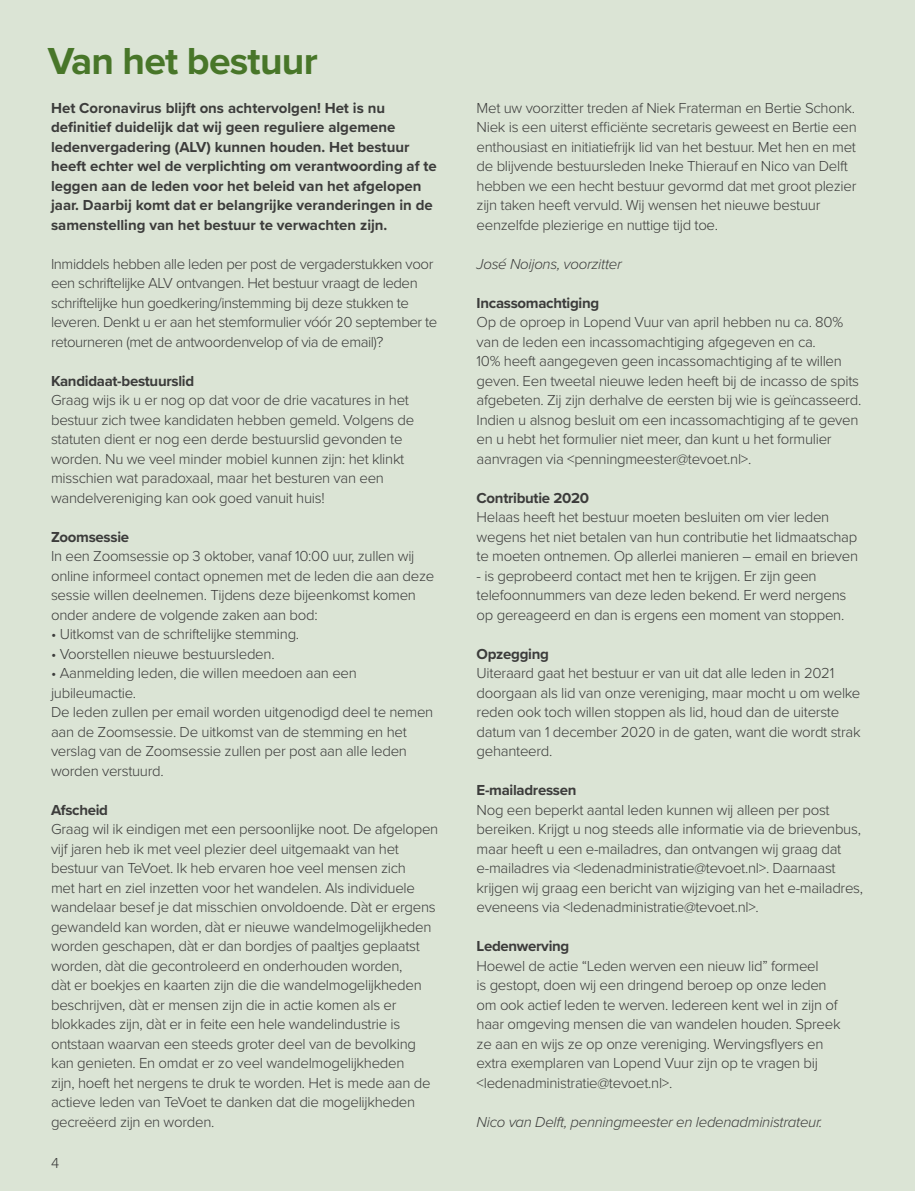
<style>
.page{position:relative;width:915px;height:1191px;background:#fff}
.page>*{position:absolute;margin:0;border:0;box-sizing:border-box;transform-origin:0 0}
.t1{font:700 39px "Proxima Nova";letter-spacing:-.02em;color:#487629}
.t2{font:300 15px/19.5px "Proxima Nova";letter-spacing:-.02em;color:#3c3c3b}
.t3{font:700 15px/19.5px "Proxima Nova";color:#3c3c3b}
.t4{font:700 15px "Proxima Nova";letter-spacing:-.02em;color:#3c3c3b}
.t5{font:italic 300 15px "Proxima Nova";letter-spacing:-.02em;color:#3c3c3b}
</style>
<div class="page">
<div style="left:0;top:0;width:914px;height:1191px;background:#dbe4d5"></div>
<h1 class="t1" style="left:48px;top:32px;width:271px">Van het bestuur</h1>
<p class="t3" style="left:51px;top:97px;width:387px">Het Coronavirus blijft ons achtervolgen! Het is nu definitief duidelijk dat wij geen reguliere algemene ledenvergadering (ALV) kunnen houden. Het bestuur heeft echter wel de verplichting om verantwoording af te leggen aan de leden voor het beleid van het afgelopen jaar. Daarbij komt dat er belangrijke veranderingen in de samenstelling van het bestuur te verwachten zijn.</p>
<p class="t2" style="left:51px;top:253px;width:388px">Inmiddels hebben alle leden per post de vergaderstukken voor een schriftelijke ALV ontvangen. Het bestuur vraagt de leden schriftelijke hun goedkering/instemming bij deze stukken te leveren. Denkt u er aan het stemformulier vóór 20 september te retourneren (met de antwoordenvelop of via de email)?</p>
<p class="t4" style="left:51px;top:369px;width:145px">Kandidaat-bestuurslid</p>
<p class="t2" style="left:51px;top:389px;width:364px">Graag wijs ik u er nog op dat voor de drie vacatures in het bestuur zich twee kandidaten hebben gemeld. Volgens de statuten dient er nog een derde bestuurslid gevonden te worden. Nu we veel minder mobiel kunnen zijn: het klinkt misschien wat paradoxaal, maar het besturen van een wandelvereniging kan ook goed vanuit huis!</p>
<p class="t4" style="left:51px;top:525px;width:80px">Zoomsessie</p>
<p class="t2" style="left:51px;top:545px;width:384px">In een Zoomsessie op 3 oktober, vanaf 10:00 uur, zullen wij online informeel contact opnemen met de leden die aan deze sessie willen deelnemen. Tijdens deze bijeenkomst komen onder andere de volgende zaken aan bod:</p>
<p class="t2" style="left:51px;top:623px;width:249px">• Uitkomst van de schriftelijke stemming.</p>
<p class="t2" style="left:51px;top:643px;width:225px">• Voorstellen nieuwe bestuursleden.</p>
<p class="t2" style="left:51px;top:662px;width:383px">• Aanmelding leden, die willen meedoen aan een jubileumactie.<br>De leden zullen per email worden uitgenodigd deel te nemen aan de Zoomsessie. De uitkomst van de stemming en het verslag van de Zoomsessie zullen per post aan alle leden worden verstuurd.</p>
<p class="t4" style="left:51px;top:798px;width:58px">Afscheid</p>
<p class="t2" style="left:51px;top:818px;width:388px">Graag wil ik eindigen met een persoonlijke noot. De afgelopen vijf jaren heb ik met veel plezier deel uitgemaakt van het bestuur van TeVoet. Ik heb ervaren hoe veel mensen zich<br>met hart en ziel inzetten voor het wandelen. Als individuele wandelaar besef je dat misschien onvoldoende. Dàt er ergens gewandeld kan worden, dàt er nieuwe wandelmogelijkheden worden geschapen, dàt er dan bordjes of paaltjes geplaatst worden, dàt die gecontroleerd en onderhouden worden,<br>dàt er boekjes en kaarten zijn die die wandelmogelijkheden beschrijven, dàt er mensen zijn die in actie komen als er blokkades zijn, dàt er in feite een hele wandelindustrie is ontstaan waarvan een steeds groter deel van de bevolking kan genieten. En omdat er zo veel wandelmogelijkheden<br>zijn, hoeft het nergens te druk te worden. Het is mede aan de actieve leden van TeVoet te danken dat die mogelijkheden gecreëerd zijn en worden.</p>
<p class="t2" style="left:51px;top:1152px;width:10px">4</p>
<p class="t2" style="left:476px;top:97px;width:381px">Met uw voorzitter treden af Niek Fraterman en Bertie Schonk.<br>Niek is een uiterst efficiënte secretaris geweest en Bertie een enthousiast en initiatiefrijk lid van het bestuur. Met hen en met de blijvende bestuursleden Ineke Thierauf en Nico van Delft hebben we een hecht bestuur gevormd dat met groot plezier zijn taken heeft vervuld. Wij wensen het nieuwe bestuur eenzelfde plezierige en nuttige tijd toe.</p>
<p class="t5" style="left:476px;top:252px;width:147px">José Noijons, voorzitter</p>
<p class="t4" style="left:476px;top:291px;width:124px">Incassomachtiging</p>
<p class="t2" style="left:476px;top:311px;width:386px">Op de oproep in Lopend Vuur van april hebben nu ca. 80% van de leden een incassomachtiging afgegeven en ca.<br>10% heeft aangegeven geen incassomachtiging af te willen geven. Een tweetal nieuwe leden heeft bij de incasso de spits afgebeten. Zij zijn derhalve de eersten bij wie is geïncasseerd.<br>Indien u alsnog besluit om een incassomachtiging af te geven en u hebt het formulier niet meer, dan kunt u het formulier aanvragen via &lt;penningmeester@tevoet.nl&gt;.</p>
<p class="t4" style="left:476px;top:486px;width:114px">Contributie 2020</p>
<p class="t2" style="left:476px;top:506px;width:383px">Helaas heeft het bestuur moeten besluiten om vier leden wegens het niet betalen van hun contributie het lidmaatschap te moeten ontnemen. Op allerlei manieren – email en brieven</p>
<p class="t2" style="left:476px;top:565px;width:371px">- is geprobeerd contact met hen te krijgen. Er zijn geen telefoonnummers van deze leden bekend. Er werd nergens op gereageerd en dan is ergens een moment van stoppen.</p>
<p class="t4" style="left:476px;top:642px;width:74px">Opzegging</p>
<p class="t2" style="left:476px;top:662px;width:385px">Uiteraard gaat het bestuur er van uit dat alle leden in 2021 doorgaan als lid van onze vereniging, maar mocht u om welke reden ook toch willen stoppen als lid, houd dan de uiterste datum van 1 december 2020 in de gaten, want die wordt strak gehanteerd.</p>
<p class="t4" style="left:476px;top:779px;width:101px">E-mailadressen</p>
<p class="t2" style="left:476px;top:799px;width:388px">Nog een beperkt aantal leden kunnen wij alleen per post bereiken. Krijgt u nog steeds alle informatie via de brievenbus, maar heeft u een e-mailadres, dan ontvangen wij graag dat e-mailadres via &lt;ledenadministratie@tevoet.nl&gt;. Daarnaast krijgen wij graag een bericht van wijziging van het e-mailadres, eveneens via &lt;ledenadministratie@tevoet.nl&gt;.</p>
<p class="t4" style="left:476px;top:935px;width:94px">Ledenwerving</p>
<p class="t2" style="left:476px;top:955px;width:365px">Hoewel de actie “Leden werven een nieuw lid” formeel<br>is gestopt, doen wij een dringend beroep op onze leden om ook actief leden te werven. Iedereen kent wel in zijn of haar omgeving mensen die van wandelen houden. Spreek ze aan en wijs ze op onze vereniging. Wervingsflyers en extra exemplaren van Lopend Vuur zijn op te vragen bij &lt;ledenadministratie@tevoet.nl&gt;.</p>
<p class="t5" style="left:476px;top:1110px;width:347px">Nico van Delft, penningmeester en ledenadministrateur.</p>
</div>
